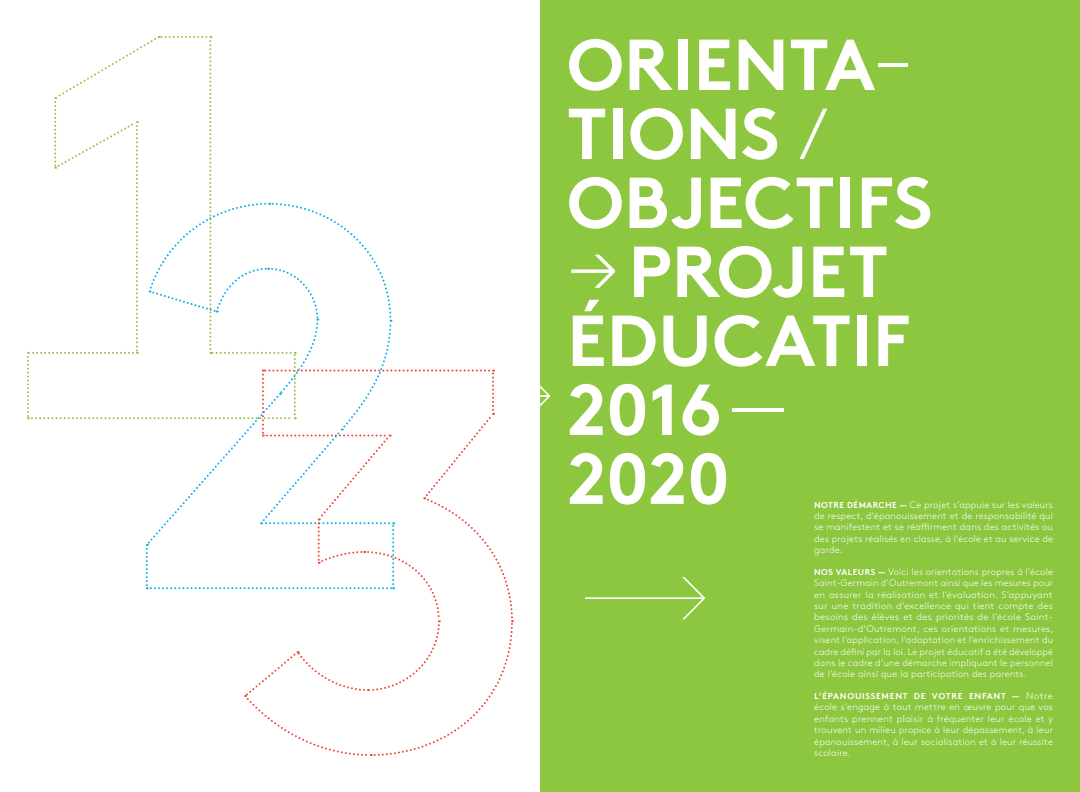
<style>
.page{position:relative;width:1080px;height:792px;background:#fff}
.page>*{position:absolute;margin:0;border:0;box-sizing:border-box;transform-origin:0 0}
.t1{font:700 72px/69px "Brown";color:#fff}
.t2{font:300 9.5px/11.4px "Brown";letter-spacing:.02em;color:#fff;text-align:justify}
.t3{font:700 8.5px "Brown";letter-spacing:.08em;color:#fff}
.s1{font-weight:300}
.s2{font-weight:700;font-size:8.5px}
.s3{font-weight:300;font-size:9.5px}
</style>
<div class="page">
<div style="left:540px;top:0;width:540px;height:792px;background:#8dc63f"></div>
<svg style="left:27px;top:36px;width:523px;height:720px"></svg>
<svg style="left:585px;top:577px;width:120px;height:42px"></svg>
<h1 class="t1" style="left:567px;top:23px;width:367px">ORIENTA<span class="s1">–<br></span>TIONS <span class="s1">/<br></span>OBJECTIFS</h1>
<h1 class="t1" style="left:567px;top:230px;width:345px"><span class="s1">→</span>PROJET<br>ÉDUCATIF<br>2016<span class="s1">—<br></span>2020</h1>
<p class="t2" style="left:814px;top:498px;width:240px"><span class="s2">NOTRE DÉMARCHE —</span> Ce projet s’appuie sur les valeurs de respect, d’épanouissement et de responsabilité qui se manifestent et se réaffirment dans des activités ou des projets réalisés en classe, à l’école et au service de garde.</p>
<p class="t2" style="left:814px;top:565px;width:241px"><span class="s2">NOS VALEURS —</span> Voici les orientations propres à l’école Saint-Germain d’Outremont ainsi que les mesures pour en assurer la réalisation et l’évaluation. S’appuyant sur une tradition d’excellence qui tient compte des besoins des élèves et des priorités de l’école Saint-Germain-d’Outremont, ces orientations et mesures, visent l’application, l’adaptation et l’enrichissement du cadre défini par la loi. Le projet éducatif a été développé dans le cadre d’une démarche impliquant le personnel de l’école ainsi que la participation des parents.</p>
<p class="t3" style="left:814px;top:689px;width:240px">L’ÉPANOUISSEMENT DE VOTRE ENFANT — <span class="s3">Notre</span></p>
<p class="t2" style="left:814px;top:701px;width:240px">école s’engage à tout mettre en œuvre pour que vos enfants prennent plaisir à fréquenter leur école et y trouvent un milieu propice à leur dépassement, à leur épanouissement, à leur socialisation et à leur réussite scolaire.</p>
</div>
